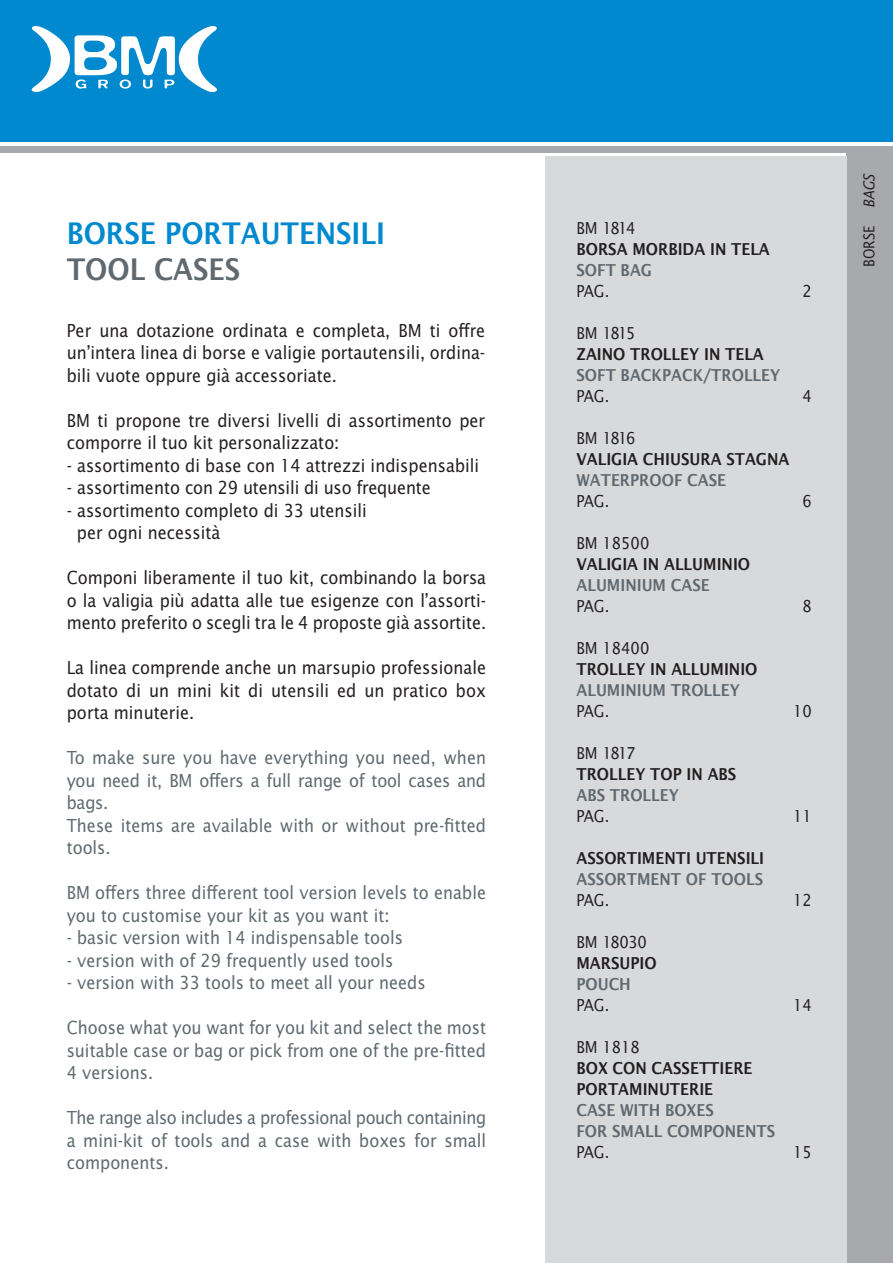
<style>
.page{position:relative;width:893px;height:1263px;background:#fff}
.page>*{position:absolute;margin:0;border:0;box-sizing:border-box;transform-origin:0 0}
.t1{font:600 30px "Lucida Sans";color:#0089cf;scale:.9 1}
.t2{font:600 30px "Lucida Sans";color:#5f696f;scale:.9 1}
.t3{font:18px/22.5px "Lucida Sans";color:#231f20;text-align:justify;scale:.9 1}
.t4{font:18px/22.5px "Lucida Sans";color:#5f696f;text-align:justify;scale:.9 1}
.t5{font:600 16.5px "Lucida Sans";color:#231f20;scale:.9 1}
.t6{font:600 16.5px "Lucida Sans";color:#5f696f;scale:.9 1}
.t7{font:16.5px "Lucida Sans";color:#231f20;scale:.9 1}
.t8{font:15px "Lucida Sans";color:#231f20;scale:.9 1}
.s1{font-style:italic}
</style>
<div class="page">
<div style="left:0;top:146px;width:893px;height:7px;background:#a8a9ad"></div>
<div style="left:846px;top:146px;width:47px;height:1117px;background:#a8a9ad"></div>
<div style="left:0;top:0;width:893px;height:141px;background:#0089cf"></div>
<svg style="left:31px;top:26px;width:186px;height:66px"></svg>
<div style="left:545px;top:156px;width:302px;height:1107px;background:#d8d9db"></div>
<p class="t1" style="left:67px;top:216px;width:355px">BORSE PORTAUTENSILI</p>
<p class="t2" style="left:67px;top:252px;width:194px">TOOL CASES</p>
<p class="t3" style="left:67px;top:319px;width:467px">Per una dotazione ordinata e completa, BM ti offre un’intera linea di borse e valigie portautensili, ordina&shy;bili vuote oppure già accessoriate.</p>
<p class="t3" style="left:67px;top:409px;width:466px">BM ti propone tre diversi livelli di assortimento per comporre il tuo kit personalizzato:</p>
<p class="t3" style="left:67px;top:454px;width:460px">- assortimento di base con 14 attrezzi indispensabili</p>
<p class="t3" style="left:67px;top:476px;width:406px">- assortimento con 29 utensili di uso frequente</p>
<p class="t3" style="left:67px;top:499px;width:335px">- assortimento completo di 33 utensili</p>
<p class="t3" style="left:77px;top:521px;width:161px">per ogni necessità</p>
<p class="t3" style="left:67px;top:566px;width:468px">Componi liberamente il tuo kit, combinando la borsa o la valigia più adatta alle tue esigenze con l’assorti&shy;mento preferito o scegli tra le 4 proposte già assortite.</p>
<p class="t3" style="left:67px;top:656px;width:467px">La linea comprende anche un marsupio professionale dotato di un mini kit di utensili ed un pratico box porta minuterie.</p>
<p class="t4" style="left:67px;top:746px;width:468px">To make sure you have everything you need, when you need it, BM offers a full range of tool cases and bags.</p>
<p class="t4" style="left:67px;top:814px;width:467px">These items are available with or without pre-fitted tools.</p>
<p class="t4" style="left:67px;top:881px;width:467px">BM offers three different tool version levels to enable you to customise your kit as you want it:</p>
<p class="t4" style="left:67px;top:926px;width:375px">- basic version with 14 indispensable tools</p>
<p class="t4" style="left:67px;top:949px;width:365px">- version with of 29 frequently used tools</p>
<p class="t4" style="left:67px;top:971px;width:400px">- version with 33 tools to meet all your needs</p>
<p class="t4" style="left:67px;top:1016px;width:468px">Choose what you want for you kit and select the most suitable case or bag or pick from one of the pre-fitted 4 versions.</p>
<p class="t4" style="left:67px;top:1106px;width:468px">The range also includes a professional pouch containing a mini-kit of tools and a case with boxes for small components.</p>
<p class="t7" style="left:576px;top:218px;width:67px">BM 1814</p>
<p class="t5" style="left:576px;top:240px;width:216px">BORSA MORBIDA IN TELA</p>
<p class="t6" style="left:576px;top:261px;width:85px">SOFT BAG</p>
<p class="t7" style="left:576px;top:281px;width:38px">PAG.</p>
<p class="t7" style="left:802px;top:281px;width:12px">2</p>
<p class="t7" style="left:576px;top:323px;width:67px">BM 1815</p>
<p class="t5" style="left:576px;top:345px;width:210px">ZAINO TROLLEY IN TELA</p>
<p class="t6" style="left:576px;top:366px;width:228px">SOFT BACKPACK/TROLLEY</p>
<p class="t7" style="left:576px;top:386px;width:38px">PAG.</p>
<p class="t7" style="left:802px;top:386px;width:12px">4</p>
<p class="t7" style="left:576px;top:428px;width:67px">BM 1816</p>
<p class="t5" style="left:576px;top:450px;width:238px">VALIGIA CHIUSURA STAGNA</p>
<p class="t6" style="left:576px;top:471px;width:168px">WATERPROOF CASE</p>
<p class="t7" style="left:576px;top:491px;width:38px">PAG.</p>
<p class="t7" style="left:802px;top:491px;width:12px">6</p>
<p class="t7" style="left:576px;top:533px;width:83px">BM 18500</p>
<p class="t5" style="left:576px;top:555px;width:195px">VALIGIA IN ALLUMINIO</p>
<p class="t6" style="left:576px;top:576px;width:150px">ALUMINIUM CASE</p>
<p class="t7" style="left:576px;top:596px;width:38px">PAG.</p>
<p class="t7" style="left:802px;top:596px;width:12px">8</p>
<p class="t7" style="left:576px;top:638px;width:83px">BM 18400</p>
<p class="t5" style="left:576px;top:660px;width:203px">TROLLEY IN ALLUMINIO</p>
<p class="t6" style="left:576px;top:681px;width:183px">ALUMINIUM TROLLEY</p>
<p class="t7" style="left:576px;top:701px;width:38px">PAG.</p>
<p class="t7" style="left:793px;top:701px;width:22px">10</p>
<p class="t7" style="left:576px;top:743px;width:67px">BM 1817</p>
<p class="t5" style="left:576px;top:765px;width:179px">TROLLEY TOP IN ABS</p>
<p class="t6" style="left:576px;top:786px;width:116px">ABS TROLLEY</p>
<p class="t7" style="left:576px;top:806px;width:38px">PAG.</p>
<p class="t7" style="left:793px;top:806px;width:22px">11</p>
<p class="t5" style="left:576px;top:849px;width:210px">ASSORTIMENTI UTENSILI</p>
<p class="t6" style="left:576px;top:870px;width:209px">ASSORTMENT OF TOOLS</p>
<p class="t7" style="left:576px;top:890px;width:38px">PAG.</p>
<p class="t7" style="left:793px;top:890px;width:22px">12</p>
<p class="t7" style="left:576px;top:932px;width:80px">BM 18030</p>
<p class="t5" style="left:576px;top:954px;width:91px">MARSUPIO</p>
<p class="t6" style="left:576px;top:975px;width:62px">POUCH</p>
<p class="t7" style="left:576px;top:995px;width:38px">PAG.</p>
<p class="t7" style="left:793px;top:995px;width:22px">14</p>
<p class="t7" style="left:576px;top:1037px;width:72px">BM 1818</p>
<p class="t5" style="left:576px;top:1059px;width:197px">BOX CON CASSETTIERE</p>
<p class="t5" style="left:576px;top:1080px;width:153px">PORTAMINUTERIE</p>
<p class="t6" style="left:576px;top:1101px;width:154px">CASE WITH BOXES</p>
<p class="t6" style="left:576px;top:1122px;width:222px">FOR SMALL COMPONENTS</p>
<p class="t7" style="left:576px;top:1142px;width:38px">PAG.</p>
<p class="t7" style="left:793px;top:1142px;width:22px">15</p>
<p class="t8" style="left:860px;top:267px;width:106px;rotate:-90deg">BORSE <span class="s1">BAGS</span></p>
</div>
